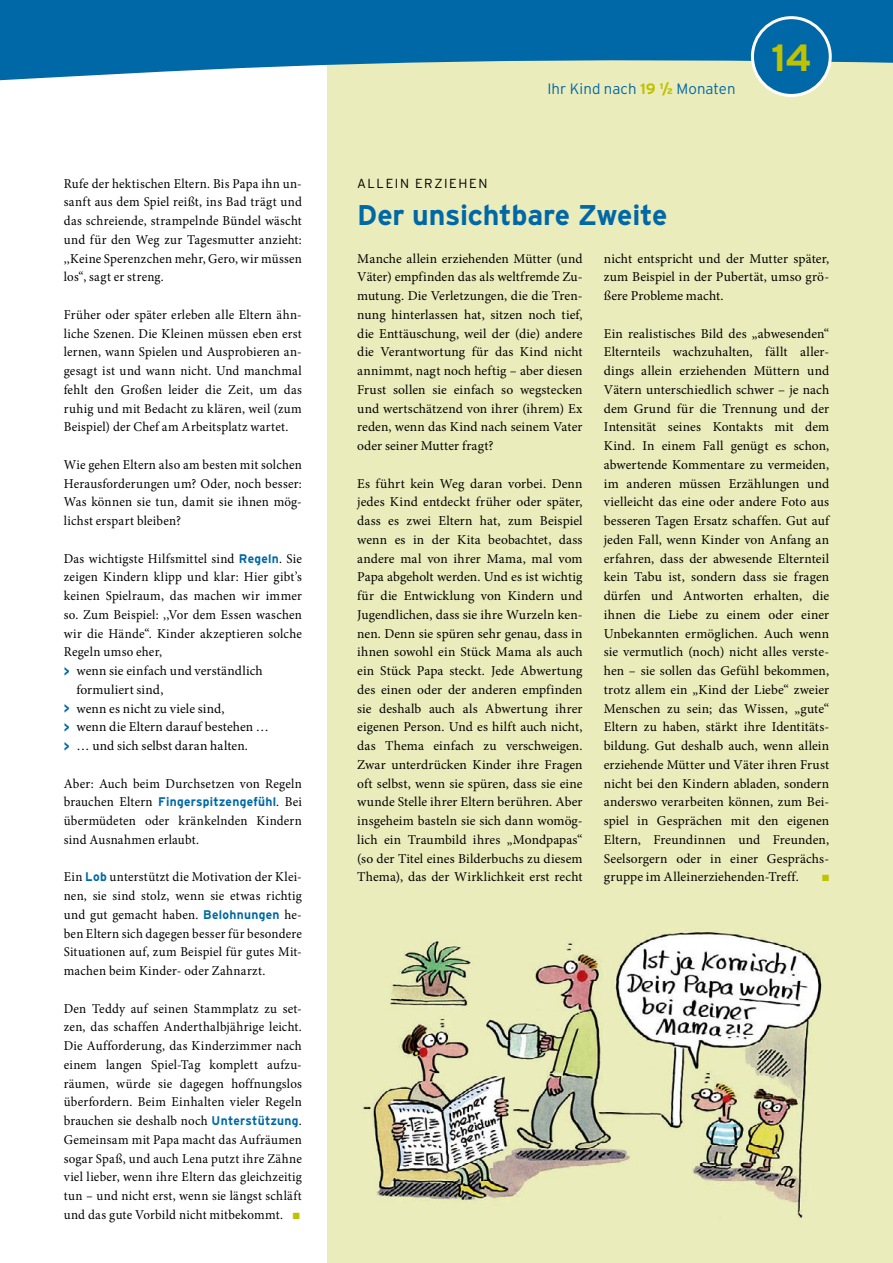
<style>
.page{position:relative;width:893px;height:1263px;background:#fff}
.page>*{position:absolute;margin:0;border:0;box-sizing:border-box;transform-origin:0 0}
.t1{font:700 37.95px "Interstate";color:#bec200}
.t2{font:700 28.5px "Interstate";letter-spacing:-.01em;color:#0068a6}
.t3{font:300 15px "Interstate";letter-spacing:.005em;color:#0068a6}
.t4{font:13.5px/18.8px "Minion Pro";letter-spacing:.015em;color:#000;text-align:justify}
.t5{font:13.5px/18.8px "Minion Pro";letter-spacing:.015em;color:#000;text-align:justify;scale:.96 1}
.t6{font:300 13.2px "Interstate";letter-spacing:.115em;color:#000}
.t7{font:700 12.6px "Interstate";letter-spacing:.025em;color:#0068a6;scale:.96 1}
.t8{font:9px "Zapf Dingbats ITC";color:#bec200}
.s1{font-family:"Interstate";font-weight:700;font-size:12.6px;color:#0068a6}
.s2{font-family:"Interstate";font-weight:700;color:#0068a6}
.s3{font-family:"Minion Pro";font-weight:400;font-size:13.5px;color:#000}
.s4{color:#bec200}
.s5{font-weight:700;color:#bec200}
.s6{font-weight:900;font-size:8.25px;color:#bec200}
</style>
<div class="page">
<div style="left:327px;top:0;width:566px;height:1263px;background:#ebecbb"></div>
<img style="left:363px;top:931px;width:459px;height:288px">
<svg style="left:2px;top:2px;width:889px;height:95px;fill:#0068a6"></svg>
<div style="left:752px;top:18px;width:78px;height:77px;background:#0068a6;border-radius:50%"></div>
<div style="left:751px;top:16px;width:81px;height:81px;border:3px solid #fff;border-radius:50%"></div>
<p class="t5" style="left:64px;top:174px;width:250px">Rufe der hektischen Eltern. Bis Papa ihn un&shy;sanft aus dem Spiel reißt, ins Bad trägt und das schreiende, strampelnde Bündel wäscht und für den Weg zur Tagesmutter anzieht: ,,Keine Sperenzchen mehr, Gero, wir müssen los“, sagt er streng.</p>
<p class="t5" style="left:64px;top:305px;width:250px">Früher oder später erleben alle Eltern ähn&shy;liche Szenen. Die Kleinen müssen eben erst lernen, wann Spielen und Ausprobieren an&shy;gesagt ist und wann nicht. Und manchmal fehlt den Großen leider die Zeit, um das ruhig und mit Bedacht zu klären, weil (zum Beispiel) der Chef am Arbeitsplatz wartet.</p>
<p class="t5" style="left:64px;top:455px;width:250px">Wie gehen Eltern also am besten mit solchen Herausforderungen um? Oder, noch besser:<br>Was können sie tun, damit sie ihnen mög&shy;lichst erspart bleiben?</p>
<p class="t5" style="left:64px;top:549px;width:250px">Das wichtigste Hilfsmittel sind <span class="s1">Regeln</span>. Sie</p>
<p class="t5" style="left:64px;top:568px;width:250px">zeigen Kindern klipp und klar: Hier gibt’s</p>
<p class="t5" style="left:64px;top:586px;width:250px">keinen Spielraum, das machen wir immer</p>
<p class="t5" style="left:64px;top:605px;width:250px">so. Zum Beispiel: ,,Vor dem Essen waschen</p>
<p class="t5" style="left:64px;top:624px;width:250px">wir die Hände“. Kinder akzeptieren solche</p>
<p class="t5" style="left:64px;top:643px;width:104px">Regeln umso eher,</p>
<p class="t4" style="left:64px;top:661px;width:201px"><span class="s2">&gt;</span> wenn sie einfach und verständlich</p>
<p class="t4" style="left:77px;top:680px;width:88px">formuliert sind,</p>
<p class="t4" style="left:64px;top:699px;width:162px"><span class="s2">&gt;</span> wenn es nicht zu viele sind,</p>
<p class="t4" style="left:64px;top:718px;width:207px"><span class="s2">&gt;</span> wenn die Eltern darauf bestehen …</p>
<p class="t4" style="left:64px;top:736px;width:186px"><span class="s2">&gt;</span> … und sich selbst daran halten.</p>
<p class="t5" style="left:64px;top:774px;width:250px">Aber: Auch beim Durchsetzen von Regeln</p>
<p class="t7" style="left:64px;top:795px;width:250px"><span class="s3">brauchen Eltern</span> Fingerspitzengefühl<span class="s3">. Bei</span></p>
<p class="t5" style="left:64px;top:811px;width:250px">übermüdeten oder kränkelnden Kindern sind Ausnahmen erlaubt.</p>
<p class="t5" style="left:64px;top:868px;width:250px">Ein <span class="s1">Lob</span> unterstützt die Motivation der Klei&shy;nen, sie sind stolz, wenn sie etwas richtig und gut gemacht haben. <span class="s1">Belohnungen</span> he&shy;ben Eltern sich dagegen besser für besondere Situationen auf, zum Beispiel für gutes Mit&shy;machen beim Kinder- oder Zahnarzt.</p>
<p class="t5" style="left:64px;top:999px;width:250px">Den Teddy auf seinen Stammplatz zu set&shy;zen, das schaffen Anderthalbjährige leicht.<br>Die Aufforderung, das Kinderzimmer nach einem langen Spiel-Tag komplett aufzu&shy;räumen, würde sie dagegen hoffnungslos überfordern. Beim Einhalten vieler Regeln brauchen sie deshalb noch <span class="s1">Unterstützung</span>.<br>Gemeinsam mit Papa macht das Aufräumen sogar Spaß, und auch Lena putzt ihre Zähne viel lieber, wenn ihre Eltern das gleichzeitig tun – und nicht erst, wenn sie längst schläft und das gute Vorbild nicht mitbekommt. <span class="s4">■</span></p>
<p class="t3" style="left:547px;top:80px;width:190px">Ihr Kind nach <span class="s5">19</span> <sup>1</sup><span class="s5">/</span><span class="s6">2</span> Monaten</p>
<p class="t6" style="left:357px;top:175px;width:132px">ALLEIN ERZIEHEN</p>
<h2 class="t2" style="left:357px;top:199px;width:312px">Der unsichtbare Zweite</h2>
<h1 class="t1" style="left:771px;top:36px;width:42px">14</h1>
<p class="t4" style="left:357px;top:249px;width:227px">Manche allein erziehenden Mütter (und Väter) empfinden das als weltfremde Zu&shy;mutung. Die Verletzungen, die die Tren&shy;nung hinterlassen hat, sitzen noch tief, die Enttäuschung, weil der (die) andere die Verantwortung für das Kind nicht annimmt, nagt noch heftig – aber diesen Frust sollen sie einfach so wegstecken und wertschätzend von ihrer (ihrem) Ex reden, wenn das Kind nach seinem Vater oder seiner Mutter fragt?</p>
<p class="t4" style="left:357px;top:474px;width:227px">Es führt kein Weg daran vorbei. Denn jedes Kind entdeckt früher oder später, dass es zwei Eltern hat, zum Beispiel wenn es in der Kita beobachtet, dass andere mal von ihrer Mama, mal vom Papa abgeholt werden. Und es ist wichtig für die Entwicklung von Kindern und Jugendlichen, dass sie ihre Wurzeln ken&shy;nen. Denn sie spüren sehr genau, dass in ihnen sowohl ein Stück Mama als auch ein Stück Papa steckt. Jede Abwertung des einen oder der anderen empfinden sie deshalb auch als Abwertung ihrer eigenen Person. Und es hilft auch nicht, das Thema einfach zu verschweigen.<br>Zwar unterdrücken Kinder ihre Fragen oft selbst, wenn sie spüren, dass sie eine wunde Stelle ihrer Eltern berühren. Aber insgeheim basteln sie sich dann womög&shy;lich ein Traumbild ihres „Mondpapas“ (so der Titel eines Bilderbuchs zu diesem Thema), das der Wirklichkeit erst recht</p>
<p class="t4" style="left:604px;top:249px;width:227px">nicht entspricht und der Mutter später, zum Beispiel in der Pubertät, umso grö&shy;ßere Probleme macht.</p>
<p class="t4" style="left:604px;top:324px;width:227px">Ein realistisches Bild des „abwesenden“ Elternteils wachzuhalten, fällt aller&shy;dings allein erziehenden Müttern und Vätern unterschiedlich schwer – je nach dem Grund für die Trennung und der Intensität seines Kontakts mit dem Kind. In einem Fall genügt es schon, abwertende Kommentare zu vermeiden, im anderen müssen Erzählungen und vielleicht das eine oder andere Foto aus besseren Tagen Ersatz schaffen. Gut auf jeden Fall, wenn Kinder von Anfang an erfahren, dass der abwesende Elternteil kein Tabu ist, sondern dass sie fragen dürfen und Antworten erhalten, die ihnen die Liebe zu einem oder einer Unbekannten ermöglichen. Auch wenn sie vermutlich (noch) nicht alles verste&shy;hen – sie sollen das Gefühl bekommen, trotz allem ein „Kind der Liebe“ zweier Menschen zu sein; das Wissen, „gute“ Eltern zu haben, stärkt ihre Identitäts&shy;bildung. Gut deshalb auch, wenn allein erziehende Mütter und Väter ihren Frust nicht bei den Kindern abladen, sondern anderswo verarbeiten können, zum Bei&shy;spiel in Gesprächen mit den eigenen Eltern, Freundinnen und Freunden, Seelsorgern oder in einer Gesprächs&shy;gruppe im Alleinerziehenden-Treff.</p>
<p class="t8" style="left:822px;top:874px;width:9px">■</p>
</div>
